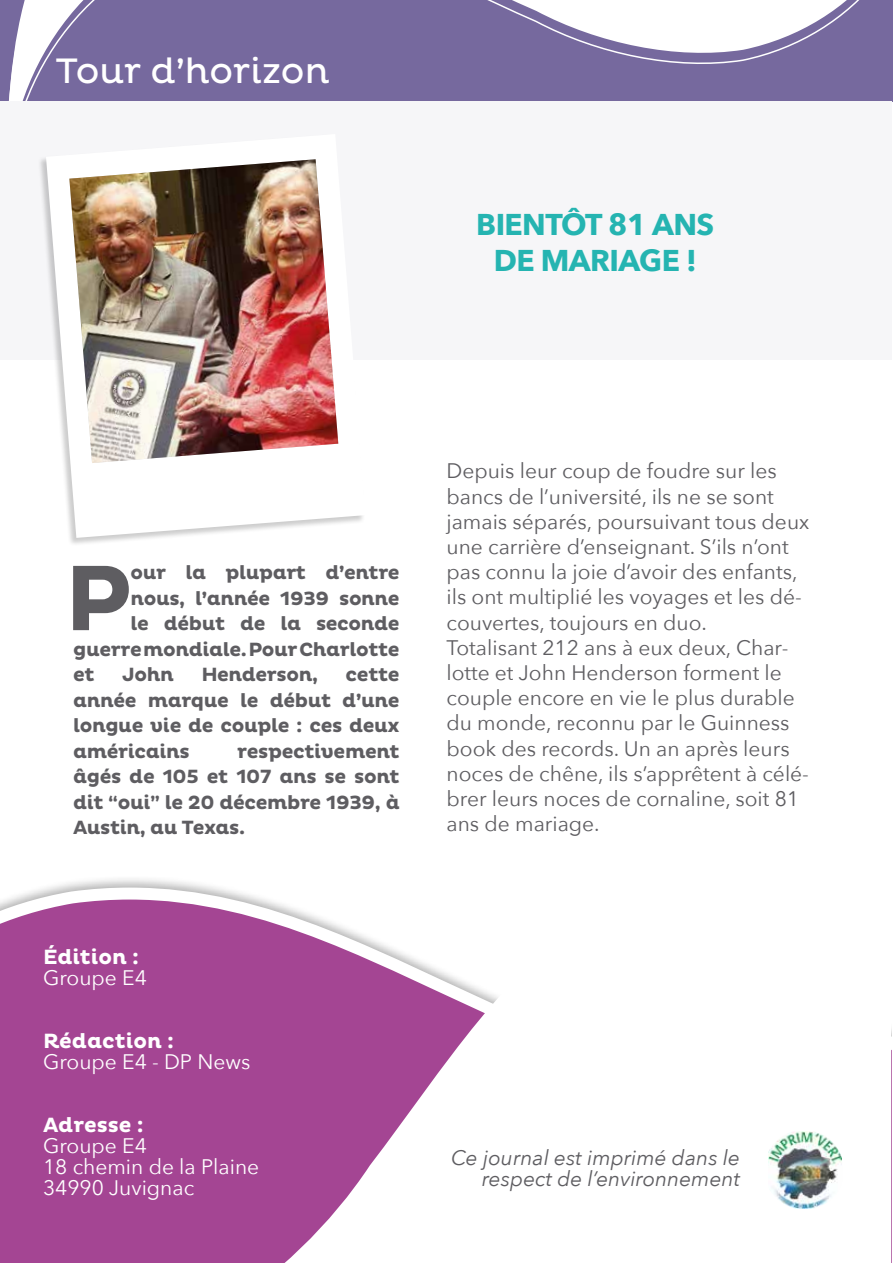
<style>
.page{position:relative;width:893px;height:1263px;background:#fff}
.page>*{position:absolute;margin:0;border:0;box-sizing:border-box;transform-origin:0 0}
.t1{font:700 94.5px "Pluto";color:#5e5d61}
.t2{font:36px "Pluto";color:#fff}
.t3{font:700 30px/36px "Avenir Next";letter-spacing:-.02em;color:#25b4b1;text-align:center}
.t4{font:21px/25.2px "Avenir Next";color:#5e5d61}
.t5{font:21px/21px "Avenir Next";color:#fff}
.t6{font:italic 21px/21px "Avenir Next";color:#5e5d61;text-align:right}
.t7{font:700 21px "Pluto";color:#fff}
.t8{font:700 19.5px/25.5px "Pluto";letter-spacing:-.02em;color:#5e5d61;text-align:justify}
</style>
<div class="page">
<svg style="left:4px;top:0;width:889px;height:102px"></svg>
<div style="left:0;top:101px;width:891px;height:259px;background:#f6f6f8"></div>
<svg style="left:0;top:884px;width:498px;height:379px;fill:#a44593"></svg>
<img style="left:768px;top:1131px;width:74px;height:78px">
<div style="left:38px;top:134px;width:328px;height:413px;background:#000;opacity:.2"></div>
<svg style="left:46px;top:134px;width:320px;height:404px"></svg>
<img style="left:69px;top:159px;width:269px;height:304px">
<h2 class="t2" style="left:55px;top:50px;width:275px">Tour d’horizon</h2>
<h3 class="t3" style="left:476px;top:206px;width:239px">BIENTÔT 81 ANS<br>DE MARIAGE !</h3>
<h1 class="t1" style="left:64px;top:544px;width:70px">P</h1>
<p class="t8" style="left:130px;top:560px;width:271px">our la plupart d’entre</p>
<p class="t8" style="left:130px;top:586px;width:271px">nous, l’année 1939 sonne</p>
<p class="t8" style="left:130px;top:611px;width:271px">le début de la seconde</p>
<p class="t8" style="left:73px;top:637px;width:328px">guerre mondiale. Pour Charlotte</p>
<p class="t8" style="left:73px;top:662px;width:23px">et</p>
<p class="t8" style="left:122px;top:662px;width:53px">John</p>
<p class="t8" style="left:201px;top:662px;width:118px">Henderson,</p>
<p class="t8" style="left:73px;top:662px;width:328px;text-indent:272px">cette année marque le début d’une longue vie de couple : ces deux américains</p>
<p class="t8" style="left:73px;top:739px;width:328px;text-indent:164px">respectivement âgés de 105 et 107 ans se sont dit “oui” le 20 décembre 1939, à Austin, au Texas.</p>
<p class="t7" style="left:43px;top:945px;width:98px">Édition :</p>
<p class="t5" style="left:43px;top:966px;width:105px">Groupe E4</p>
<p class="t7" style="left:43px;top:1029px;width:132px">Rédaction :</p>
<p class="t5" style="left:43px;top:1050px;width:209px">Groupe E4 - DP News</p>
<p class="t7" style="left:43px;top:1113px;width:102px">Adresse :</p>
<p class="t5" style="left:43px;top:1134px;width:218px">Groupe E4<br>18 chemin de la Plaine<br>34990 Juvignac</p>
<p class="t4" style="left:446px;top:457px;width:364px">Depuis leur coup de foudre sur les bancs de l’université, ils ne se sont jamais séparés, poursuivant tous deux une carrière d’enseignant. S’ils n’ont pas connu la joie d’avoir des enfants, ils ont multiplié les voyages et les dé&shy;couvertes, toujours en duo.<br>Totalisant 212 ans à eux deux, Char&shy;lotte et John Henderson forment le couple encore en vie le plus durable du monde, reconnu par le Guinness book des records. Un an après leurs noces de chêne, ils s’apprêtent à célé&shy;brer leurs noces de cornaline, soit 81 ans de mariage.</p>
<p class="t6" style="left:451px;top:1146px;width:290px">Ce journal est imprimé dans le respect de l’environnement</p>
</div>
